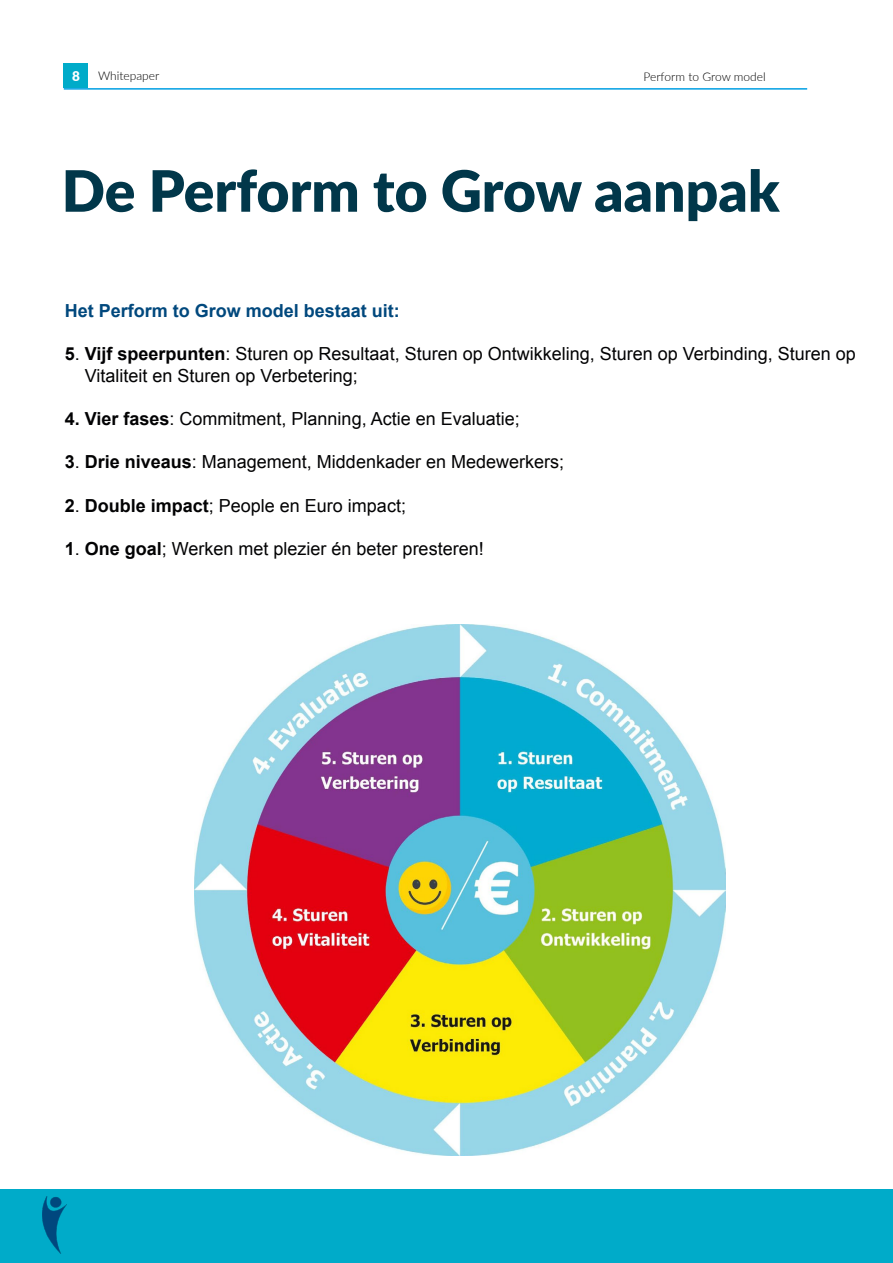
<style>
.page{position:relative;width:893px;height:1263px;background:#fff}
.page>*{position:absolute;margin:0;border:0;box-sizing:border-box;transform-origin:0 0}
.t1{font:900 57px "Lato";color:#01374a}
.t2{font:18px/21.6px "Arial";color:#020203}
.t3{font:700 18px "Arial";color:#01487d}
.t4{font:900 13.5px "Lato";color:#fff}
.t5{font:300 12px "Lato";color:#000}
.s1{font-weight:700}
</style>
<div class="page">
<div style="left:0;top:1188px;width:893px;height:75px;background:#00abc9"></div>
<div style="left:64px;top:64px;width:24px;height:24px;background:#00abc9"></div>
<hr style="left:64px;top:88px;width:743px;height:2px;background:#009fe3">
<img style="left:43px;top:1196px;width:23px;height:57px">
<img style="left:194px;top:624px;width:532px;height:531px">
<p class="t4" style="left:72px;top:66px;width:9px">8</p>
<p class="t5" style="left:98px;top:67px;width:63px">Whitepaper</p>
<p class="t5" style="left:644px;top:68px;width:124px">Perform to Grow model</p>
<h1 class="t1" style="left:62px;top:148px;width:719px">De Perform to Grow aanpak</h1>
<p class="t3" style="left:65px;top:299px;width:337px">Het Perform to Grow model bestaat uit:</p>
<p class="t2" style="left:85px;top:343px;width:773px;text-indent:-20px"><span class="s1">5</span>. <span class="s1">Vijf speerpunten</span>: Sturen op Resultaat, Sturen op Ontwikkeling, Sturen op Verbinding, Sturen op<br>Vitaliteit en Sturen op Verbetering;</p>
<p class="t2" style="left:65px;top:408px;width:456px"><span class="s1">4. Vier fases</span>: Commitment, Planning, Actie en Evaluatie;</p>
<p class="t2" style="left:65px;top:451px;width:501px"><span class="s1">3</span>. <span class="s1">Drie niveaus</span>: Management, Middenkader en Medewerkers;</p>
<p class="t2" style="left:65px;top:495px;width:343px"><span class="s1">2</span>. <span class="s1">Double impact</span>; People en Euro impact;</p>
<p class="t2" style="left:65px;top:538px;width:420px"><span class="s1">1</span>. <span class="s1">One goal</span>; Werken met plezier én beter presteren!</p>
</div>
